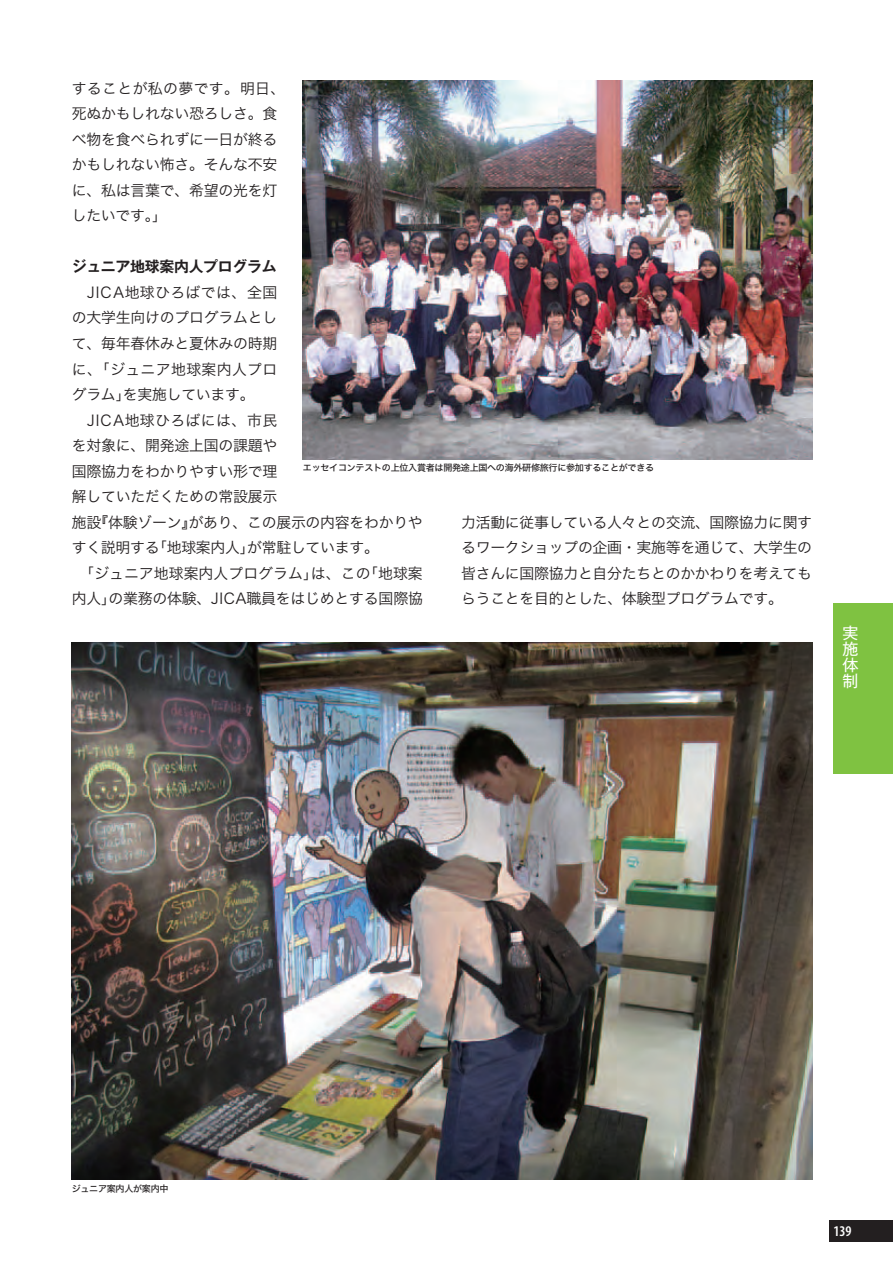
<style>
.page{position:relative;width:893px;height:1263px;background:#fff}
.page>*{position:absolute;margin:0;border:0;box-sizing:border-box;transform-origin:0 0}
.t1{font:15.9px/15.9px "Gothic MB101 Pro";color:#fff;text-align:justify}
.t2{font:14.85px/25.5px "Hira Kaku Pro W3";letter-spacing:-.015em;color:#231f20}
.t3{font:700 14.85px "Gothic MB101 Pro De";letter-spacing:-.02em;color:#231f20}
.t4{font:600 condensed 14.85px "Myriad Pro";color:#fff}
.t5{font:9px "Hira Kaku Std W5";letter-spacing:-.03em;color:#231f20}
</style>
<div class="page">
<div style="left:833px;top:604px;width:60px;height:170px;background:#7fc241"></div>
<img style="left:303px;top:81px;width:509px;height:378px">
<img style="left:72px;top:642px;width:740px;height:537px">
<div style="left:829px;top:1220px;width:64px;height:22px;background:#231f20"></div>
<p class="t2" style="left:72px;top:74px;width:215px">することが私の夢です。明日、死ぬかもしれない恐ろしさ。食べ物を食べられずに一日が終るかもしれない怖さ。そんな不安に、私は言葉で、希望の光を灯したいです。」</p>
<p class="t3" style="left:72px;top:254px;width:206px">ジュニア地球案内人プログラム</p>
<p class="t2" style="left:72px;top:279px;width:353px">　JICA地球ひろばでは、全国<br>の大学生向けのプログラムとし<br>て、毎年春休みと夏休みの時期<br>に、「ジュニア地球案内人プロ<br>グラム」を実施しています。<br>　JICA地球ひろばには、市民<br>を対象に、開発途上国の課題や<br>国際協力をわかりやすい形で理<br>解していただくための常設展示<br>施設『体験ゾーン』があり、この展示の内容をわかりやすく説明する「地球案内人」が常駐しています。<br>　「ジュニア地球案内人プログラム」は、この「地球案内人」の業務の体験、JICA職員をはじめとする国際協</p>
<p class="t5" style="left:303px;top:461px;width:353px">エッセイコンテストの上位入賞者は開発途上国への海外研修旅行に参加することができる</p>
<p class="t2" style="left:461px;top:508px;width:353px;text-align:justify">力活動に従事している人々との交流、国際協力に関するワークショップの企画・実施等を通じて、大学生の皆さんに国際協力と自分たちとのかかわりを考えてもらうことを目的とした、体験型プログラムです。</p>
<p class="t1" style="left:842px;top:623px;width:17px">実施体制</p>
<p class="t5" style="left:72px;top:1181px;width:98px">ジュニア案内人が案内中</p>
<p class="t4" style="left:833px;top:1222px;width:20px">139</p>
</div>
